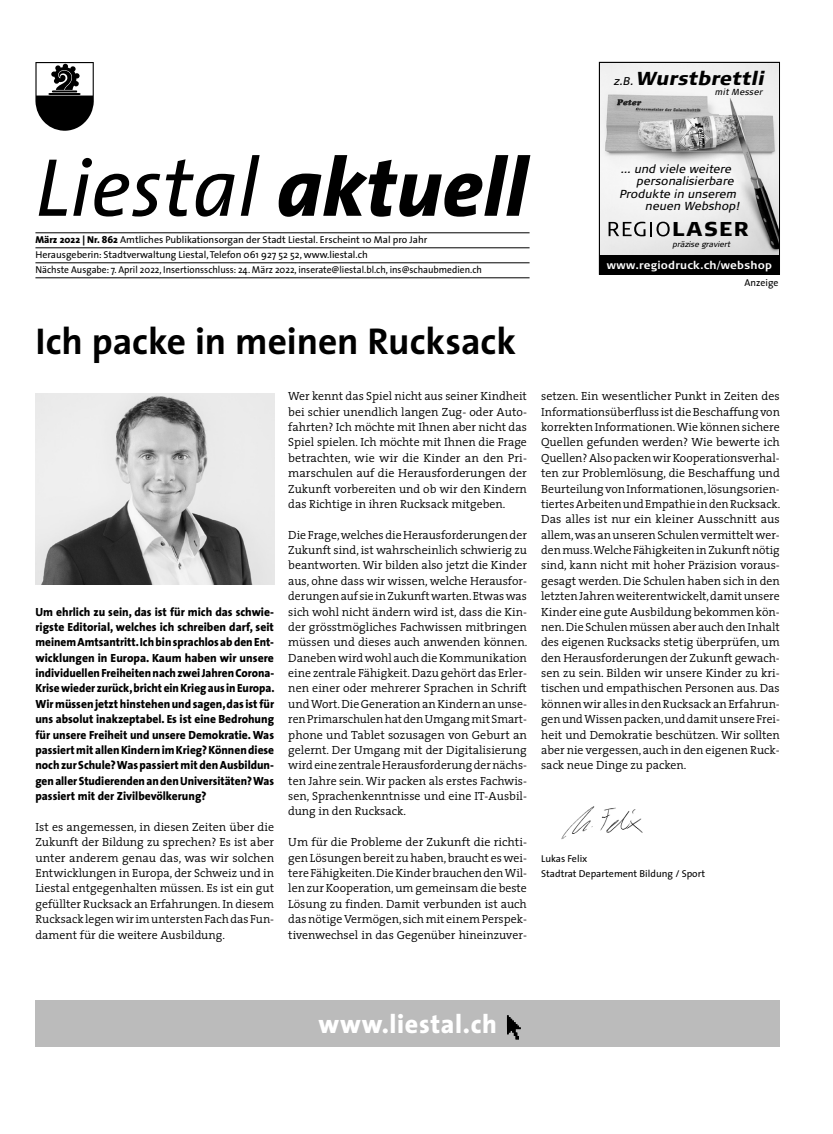
<style>
.page{position:relative;width:833px;height:1134px;background:#fff}
.page>*{position:absolute;margin:0;border:0;box-sizing:border-box;transform-origin:0 0}
.t1{font:italic 83.12px "The Sans";color:#000}
.t2{font:700 37.5px "The Sans";color:#000}
.t3{font:800 26.25px "The Sans";letter-spacing:.025em;color:#fff}
.t4{font:900 20px "Signa Normal";letter-spacing:.075em;color:#000}
.t5{font:italic 900 18.75px "Signa Normal";letter-spacing:.005em;color:#000}
.t6{font:300 11.88px/15.4px "The Serif";color:#000;text-align:justify}
.t7{font:800 11.88px/15.4px "The Sans";color:#000;text-align:justify}
.t8{font:italic 11.5px "Signa Normal";letter-spacing:.01em;color:#000}
.t9{font:700 11px "Signa Normal";letter-spacing:.02em;color:#fff}
.t10{font:10px/15px "The Sans";color:#000}
.t11{font:italic 8.75px "Signa Normal";letter-spacing:.02em;color:#000}
.t12{font:italic 7.88px "Signa Normal";letter-spacing:-.005em;color:#000}
.s1{font-weight:400;font-size:11.25px}
.s2{font-weight:800}
</style>
<div class="page">
<img style="left:561px;top:806px;width:82px;height:34px">
<svg style="left:35px;top:62px;width:59px;height:69px"></svg>
<hr style="left:35px;top:233px;width:494px;height:1px;background:#000">
<hr style="left:35px;top:248px;width:494px;height:1px;background:#000">
<hr style="left:35px;top:263px;width:494px;height:1px;background:#000">
<hr style="left:35px;top:278px;width:494px;height:1px;background:#000">
<img style="left:601px;top:64px;width:177px;height:192px">
<div style="left:599px;top:256px;width:181px;height:19px;background:#000"></div>
<svg style="left:608px;top:222px;width:61px;height:14px"></svg>
<div style="left:599px;top:62px;width:181px;height:213px;border:1px solid #000"></div>
<img style="left:35px;top:394px;width:239px;height:191px">
<div style="left:36px;top:1000px;width:744px;height:46px;background:#bbb"></div>
<svg style="left:507px;top:1015px;width:14px;height:24px"></svg>
<h3 class="t5" style="left:614px;top:67px;width:152px"><span class="s1">z.B.</span> Wurstbrettli</h3>
<p class="t11" style="left:715px;top:87px;width:49px">mit Messer</p>
<h1 class="t1" style="left:35px;top:119px;width:493px">Liestal <span class="s2">aktuell</span></h1>
<p class="t10" style="left:35px;top:232px;width:448px"><span class="s2">März 2022 | Nr. 862</span> Amtliches Publikationsorgan der Stadt Liestal. Erscheint 10 Mal pro Jahr<br>Herausgeberin: Stadtverwaltung Liestal, Telefon 061 927 52 52, www.liestal.ch<br>Nächste Ausgabe: 7. April 2022, Insertionsschluss: 24. März 2022, inserate@liestal.bl.ch, ins@schaubmedien.ch</p>
<p class="t8" style="left:620px;top:162px;width:113px">… und viele weitere</p>
<p class="t8" style="left:637px;top:175px;width:99px">personalisierbare</p>
<p class="t8" style="left:619px;top:187px;width:119px">Produkte in unserem</p>
<p class="t8" style="left:645px;top:200px;width:96px">neuen Webshop!</p>
<h3 class="t4" style="left:672px;top:217px;width:78px">LASER</h3>
<p class="t12" style="left:673px;top:239px;width:59px">präzise graviert</p>
<p class="t9" style="left:607px;top:259px;width:166px">www.regiodruck.ch/webshop</p>
<p class="t10" style="left:744px;top:275px;width:35px">Anzeige</p>
<h2 class="t2" style="left:35px;top:310px;width:482px">Ich packe in meinen Rucksack</h2>
<p class="t7" style="left:35px;top:604px;width:241px">Um ehrlich zu sein, das ist für mich das schwie&shy;rigste Editorial, welches ich schreiben darf, seit meinem Amtsantritt. Ich bin sprachlos ab den Ent&shy;wicklungen in Europa. Kaum haben wir unsere individuellen Freiheiten nach zwei Jahren Corona-Krise wieder zurück, bricht ein Krieg aus in Europa.<br>Wir müssen jetzt hinstehen und sagen, das ist für uns absolut inakzeptabel. Es ist eine Bedrohung für unsere Freiheit und unsere Demokratie. Was passiert mit allen Kindern im Krieg? Können diese noch zur Schule? Was passiert mit den Ausbildun&shy;gen aller Studierenden an den Universitäten? Was passiert mit der Zivilbevölkerung?</p>
<p class="t6" style="left:35px;top:819px;width:240px">Ist es angemessen, in diesen Zeiten über die Zukunft der Bildung zu sprechen? Es ist aber unter anderem genau das, was wir solchen Entwicklungen in Europa, der Schweiz und in Liestal entgegenhalten müssen. Es ist ein gut gefüllter Rucksack an Erfahrungen. In diesem Rucksack legen wir im untersten Fach das Fun&shy;dament für die weitere Ausbildung.</p>
<p class="t6" style="left:288px;top:388px;width:240px">Wer kennt das Spiel nicht aus seiner Kindheit bei schier unendlich langen Zug- oder Auto&shy;fahrten? Ich möchte mit Ihnen aber nicht das Spiel spielen. Ich möchte mit Ihnen die Frage betrachten, wie wir die Kinder an den Pri&shy;marschulen auf die Herausforderungen der Zukunft vorbereiten und ob wir den Kindern das Richtige in ihren Rucksack mitgeben.</p>
<p class="t6" style="left:288px;top:527px;width:240px">Die Frage, welches die Herausforderungen der Zukunft sind, ist wahrscheinlich schwierig zu beantworten. Wir bilden also jetzt die Kinder aus, ohne dass wir wissen, welche Herausfor&shy;derungen auf sie in Zukunft warten. Etwas was sich wohl nicht ändern wird ist, dass die Kin&shy;der grösstmögliches Fachwissen mitbringen müssen und dieses auch anwenden können.<br>Daneben wird wohl auch die Kommunikation eine zentrale Fähigkeit. Dazu gehört das Erler&shy;nen einer oder mehrerer Sprachen in Schrift und Wort. Die Generation an Kindern an unse&shy;ren Primarschulen hat den Umgang mit Smart&shy;phone und Tablet sozusagen von Geburt an gelernt. Der Umgang mit der Digitalisierung wird eine zentrale Herausforderung der nächs&shy;ten Jahre sein. Wir packen als erstes Fachwis&shy;sen, Sprachenkenntnisse und eine IT-Ausbil&shy;dung in den Rucksack.</p>
<p class="t6" style="left:288px;top:834px;width:240px">Um für die Probleme der Zukunft die richti&shy;gen Lösungen bereit zu haben, braucht es wei&shy;tere Fähigkeiten. Die Kinder brauchen den Wil&shy;len zur Kooperation, um gemeinsam die beste Lösung zu finden. Damit verbunden ist auch das nötige Vermögen, sich mit einem Perspek&shy;tivenwechsel in das Gegenüber hineinzuver-</p>
<p class="t6" style="left:541px;top:388px;width:241px">setzen. Ein wesentlicher Punkt in Zeiten des Informationsüberfluss ist die Beschaffung von korrekten Informationen. Wie können sichere Quellen gefunden werden? Wie bewerte ich Quellen? Also packen wir Kooperationsverhal&shy;ten zur Problemlösung, die Beschaffung und Beurteilung von Informationen, lösungsorien&shy;tiertes Arbeiten und Empathie in den Rucksack.<br>Das alles ist nur ein kleiner Ausschnitt aus allem, was an unseren Schulen vermittelt wer&shy;den muss. Welche Fähigkeiten in Zukunft nötig sind, kann nicht mit hoher Präzision voraus&shy;gesagt werden. Die Schulen haben sich in den letzten Jahren weiterentwickelt, damit unsere Kinder eine gute Ausbildung bekommen kön&shy;nen. Die Schulen müssen aber auch den Inhalt des eigenen Rucksacks stetig überprüfen, um den Herausforderungen der Zukunft gewach&shy;sen zu sein. Bilden wir unsere Kinder zu kri&shy;tischen und empathischen Personen aus. Das können wir alles in den Rucksack an Erfahrun&shy;gen und Wissen packen, und damit unsere Frei&shy;heit und Demokratie beschützen. Wir sollten aber nie vergessen, auch in den eigenen Ruck&shy;sack neue Dinge zu packen.</p>
<p class="t10" style="left:541px;top:850px;width:165px;line-height:15.4px">Lukas Felix<br>Stadtrat Departement Bildung / Sport</p>
<h3 class="t3" style="left:318px;top:1001px;width:180px">www.liestal.ch</h3>
</div>
